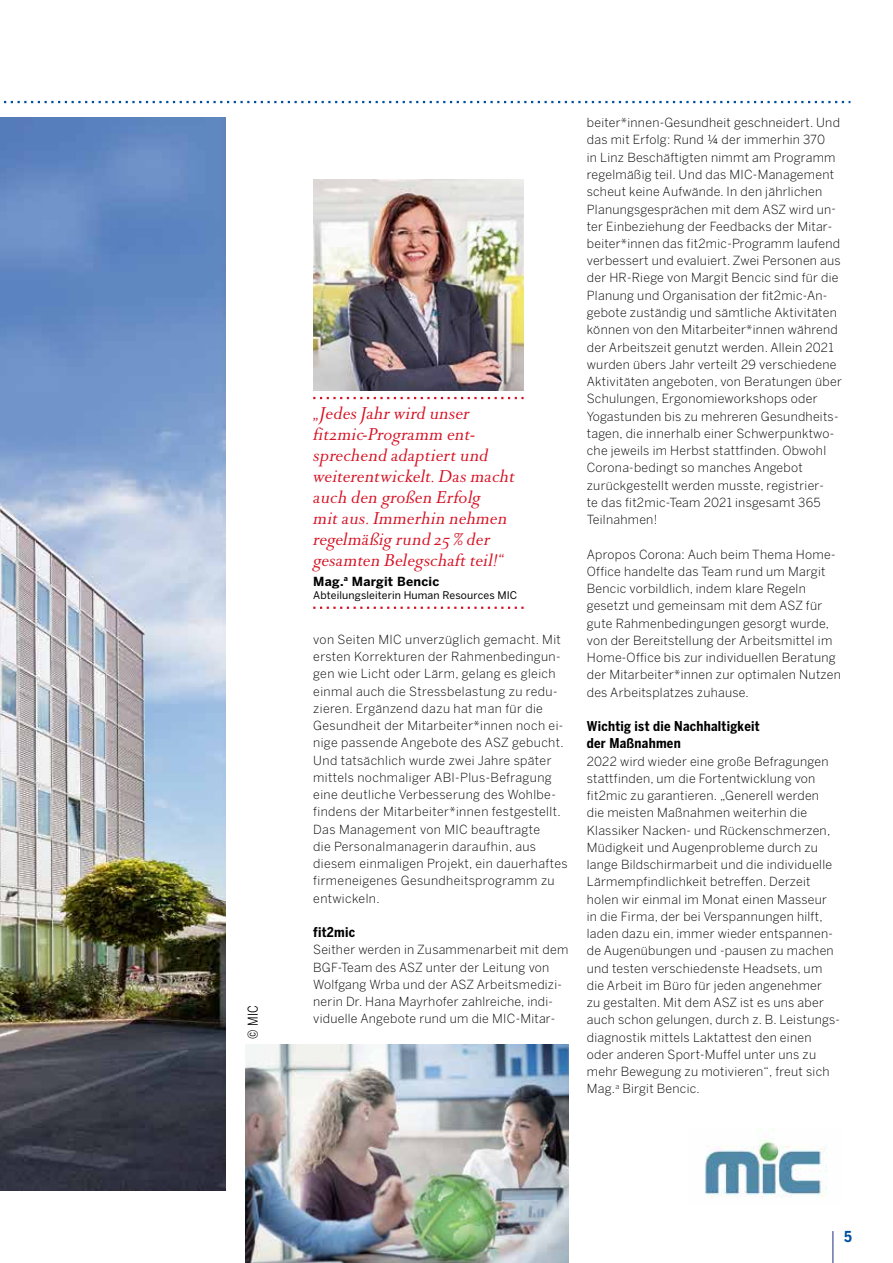
<style>
.page{position:relative;width:893px;height:1263px;background:#fff}
.page>*{position:absolute;margin:0;border:0;box-sizing:border-box;transform-origin:0 0}
.t1{font:italic 18px/21px "DTL Romulus ST";letter-spacing:.01em;color:#d51224}
.t2{font:700 condensed 15px "Benton Sans";color:#004f9f}
.t3{font:700 condensed 13.5px/17.2px "Benton Sans";letter-spacing:.02em;color:#000}
.t4{font:condensed 13.5px "Benton Sans";color:#000}
.t5{font:300 12.45px/17.2px "Benton Sans";letter-spacing:.02em;color:#000}
.t6{font:700 12.45px "Benton Sans";letter-spacing:.02em;color:#000}
.t7{font:10.5px "Benton Sans";letter-spacing:.01em;color:#000}
</style>
<div class="page">
<img style="left:0;top:117px;width:226px;height:1074px">
<hr style="left:832px;top:1231px;width:1px;height:32px;background:#283583">
<svg style="left:4px;top:101px;width:846px;height:2px"></svg>
<img style="left:313px;top:180px;width:211px;height:210px">
<svg style="left:313px;top:397px;width:211px;height:2px"></svg>
<svg style="left:313px;top:607px;width:211px;height:2px"></svg>
<img style="left:705px;top:1128px;width:122px;height:70px">
<img style="left:246px;top:1044px;width:322px;height:219px">
<p class="t4" style="left:245px;top:1039px;width:35px;rotate:-90deg">© MIC</p>
<h1 class="t1" style="left:313px;top:403px;width:203px">„Jedes Jahr wird unser fit2mic-Programm ent&shy;sprechend adaptiert und weiterentwickelt. Das macht auch den großen Erfolg<br>mit aus. Immerhin nehmen regelmäßig rund 25 % der gesamten Belegschaft teil!“</h1>
<p class="t6" style="left:313px;top:573px;width:128px">Mag.<sup>a</sup> Margit Bencic</p>
<p class="t7" style="left:313px;top:589px;width:206px">Abteilungsleiterin Human Resources MIC</p>
<p class="t5" style="left:313px;top:631px;width:256px">von Seiten MIC unverzüglich gemacht. Mit ersten Korrekturen der Rahmenbedingun&shy;gen wie Licht oder Lärm, gelang es gleich einmal auch die Stressbelastung zu redu&shy;zieren. Ergänzend dazu hat man für die Gesundheit der Mitarbeiter*innen noch ei&shy;nige passende Angebote des ASZ gebucht.<br>Und tatsächlich wurde zwei Jahre später mittels nochmaliger ABI-Plus-Befragung eine deutliche Verbesserung des Wohlbe&shy;findens der Mitarbeiter*innen festgestellt.<br>Das Management von MIC beauftragte<br>die Personalmanagerin daraufhin, aus diesem einmaligen Projekt, ein dauerhaftes firmeneigenes Gesundheitsprogramm zu entwickeln.</p>
<p class="t3" style="left:313px;top:923px;width:43px">fit2mic</p>
<p class="t5" style="left:313px;top:941px;width:257px">Seither werden in Zusammenarbeit mit dem BGF-Team des ASZ unter der Leitung von Wolfgang Wrba und der ASZ Arbeitsmedizi&shy;nerin Dr. Hana Mayrhofer zahlreiche, indi&shy;viduelle Angebote rund um die MIC-Mitar-</p>
<p class="t5" style="left:587px;top:114px;width:257px">beiter*innen-Gesundheit geschneidert. Und das mit Erfolg: Rund ¼ der immerhin 370<br>in Linz Beschäftigten nimmt am Programm regelmäßig teil. Und das MIC-Management scheut keine Aufwände. In den jährlichen Planungsgesprächen mit dem ASZ wird un&shy;ter Einbeziehung der Feedbacks der Mitar&shy;beiter*innen das fit2mic-Programm laufend verbessert und evaluiert. Zwei Personen aus der HR-Riege von Margit Bencic sind für die Planung und Organisation der fit2mic-An&shy;gebote zuständig und sämtliche Aktivitäten können von den Mitarbeiter*innen während der Arbeitszeit genutzt werden. Allein 2021 wurden übers Jahr verteilt 29 verschiedene Aktivitäten angeboten, von Beratungen über Schulungen, Ergonomieworkshops oder Yogastunden bis zu mehreren Gesundheits&shy;tagen, die innerhalb einer Schwerpunktwo&shy;che jeweils im Herbst stattfinden. Obwohl Corona-bedingt so manches Angebot zurückgestellt werden musste, registrier-<br>te das fit2mic-Team 2021 insgesamt 365<br>Teilnahmen!</p>
<p class="t5" style="left:587px;top:545px;width:255px">Apropos Corona: Auch beim Thema Home-Office handelte das Team rund um Margit Bencic vorbildlich, indem klare Regeln gesetzt und gemeinsam mit dem ASZ für gute Rahmenbedingungen gesorgt wurde, von der Bereitstellung der Arbeitsmittel im Home-Office bis zur individuellen Beratung der Mitarbeiter*innen zur optimalen Nutzen des Arbeitsplatzes zuhause.</p>
<p class="t3" style="left:587px;top:717px;width:174px">Wichtig ist die Nachhaltigkeit der Maßnahmen</p>
<p class="t5" style="left:587px;top:752px;width:253px">2022 wird wieder eine große Befragungen stattfinden, um die Fortentwicklung von fit2mic zu garantieren. „Generell werden die meisten Maßnahmen weiterhin die Klassiker Nacken- und Rückenschmerzen, Müdigkeit und Augenprobleme durch zu lange Bildschirmarbeit und die individuelle Lärmempfindlichkeit betreffen. Derzeit holen wir einmal im Monat einen Masseur in die Firma, der bei Verspannungen hilft, laden dazu ein, immer wieder entspannen&shy;de Augenübungen und -pausen zu machen und testen verschiedenste Headsets, um die Arbeit im Büro für jeden angenehmer zu gestalten. Mit dem ASZ ist es uns aber auch schon gelungen, durch z. B. Leistungs&shy;diagnostik mittels Laktattest den einen oder anderen Sport-Muffel unter uns zu mehr Bewegung zu motivieren“, freut sich Mag.<sup>a</sup> Birgit Bencic.</p>
<p class="t2" style="left:844px;top:1228px;width:9px">5</p>
</div>
